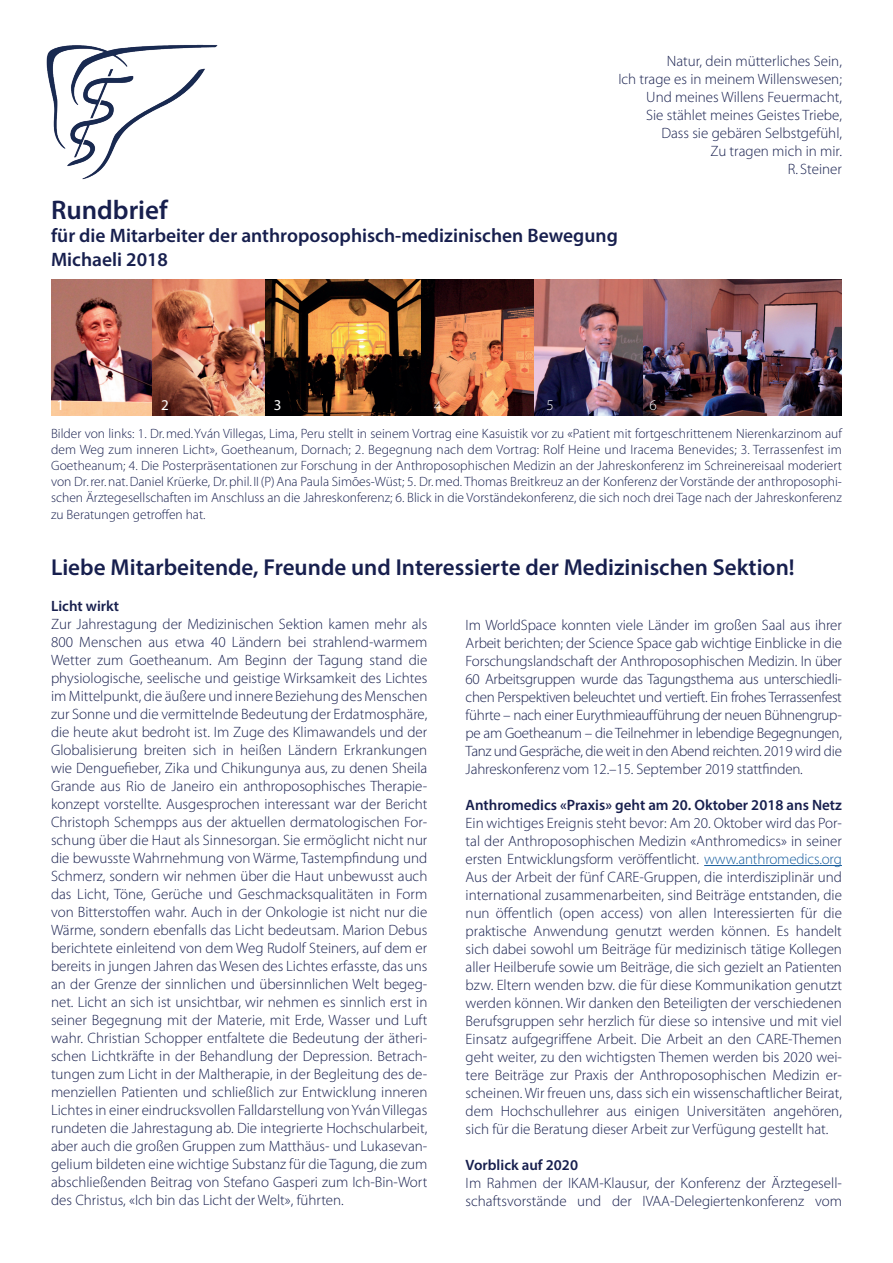
<style>
.page{position:relative;width:893px;height:1263px;background:#fff}
.page>*{position:absolute;margin:0;border:0;box-sizing:border-box;transform-origin:0 0}
.t1{font:600 27px "Myriad Pro";color:#171f4e}
.t2{font:600 23.1px "Myriad Pro";color:#171f4e}
.t3{font:600 19.5px/23.4px "Myriad Pro";color:#171f4e}
.t4{font:300 15px/18px "Myriad Pro";color:#171f4e;text-align:justify}
.t5{font:600 15px "Myriad Pro";color:#171f4e}
.t6{font:15px "Myriad Pro";color:#fff}
.t7{font:300 15px "Myriad Pro";color:#fff}
.t8{font:300 13.5px/16.2px "Myriad Pro";color:#171f4e;text-align:justify}
.s1{color:#175d9e}
</style>
<div class="page">
<img style="left:51px;top:280px;width:370px;height:136px">
<img style="left:538px;top:280px;width:304px;height:136px">
<img style="left:421px;top:280px;width:117px;height:136px">
<img style="left:46px;top:44px;width:172px;height:136px">
<hr style="left:704px;top:865px;width:138px;height:1px;background:#175d9e">
<p class="t4" style="left:618px;top:52px;width:225px;text-align:right">Natur, dein mütterliches Sein,<br>Ich trage es in meinem Willenswesen;<br>Und meines Willens Feuermacht,<br>Sie stählet meines Geistes Triebe,<br>Dass sie gebären Selbstgefühl,<br>Zu tragen mich in mir.<br>R. Steiner</p>
<h1 class="t1" style="left:51px;top:193px;width:118px">Rundbrief</h1>
<h3 class="t3" style="left:51px;top:224px;width:568px">für die Mitarbeiter der anthroposophisch-medizinischen Bewegung<br>Michaeli 2018</h3>
<p class="t6" style="left:56px;top:396px;width:9px">1</p>
<p class="t6" style="left:161px;top:395px;width:9px">2</p>
<p class="t6" style="left:274px;top:395px;width:9px">3</p>
<p class="t7" style="left:434px;top:397px;width:9px">4</p>
<p class="t7" style="left:546px;top:396px;width:9px">5</p>
<p class="t7" style="left:649px;top:396px;width:9px">6</p>
<p class="t8" style="left:51px;top:425px;width:792px">Bilder von links: 1. Dr.med.Yván Villegas, Lima, Peru stellt in seinem Vortrag eine Kasuistik vor zu «Patient mit fortgeschrittenem Nierenkarzinom auf dem Weg zum inneren Licht», Goetheanum, Dornach; 2. Begegnung nach dem Vortrag: Rolf Heine und Iracema Benevides; 3. Terrassenfest im Goetheanum; 4. Die Posterpräsentationen zur Forschung in der Anthroposophischen Medizin an der Jahreskonferenz im Schreinereisaal moderiert von Dr.rer.nat.Daniel Krüerke, Dr.phil. II(P)Ana Paula Simões-Wüst; 5. Dr.med. Thomas Breitkreuz an der Konferenz der Vorstände der anthroposophi&shy;schen Ärztegesellschaften im Anschluss an die Jahreskonferenz; 6. Blick in die Vorständekonferenz, die sich noch drei Tage nach der Jahreskonferenz zu Beratungen getroffen hat.</p>
<h2 class="t2" style="left:51px;top:552px;width:745px">Liebe Mitarbeitende, Freunde und Interessierte der Medizinischen Sektion!</h2>
<p class="t5" style="left:51px;top:596px;width:70px">Licht wirkt</p>
<p class="t4" style="left:51px;top:615px;width:378px">Zur Jahrestagung der Medizinischen Sektion kamen mehr als 800 Menschen aus etwa 40 Ländern bei strahlend-warmem Wetter zum Goetheanum. Am Beginn der Tagung stand die physiologische, seelische und geistige Wirksamkeit des Lichtes im Mittelpunkt, die äußere und innere Beziehung des Menschen zur Sonne und die vermittelnde Bedeutung der Erdatmosphäre, die heute akut bedroht ist. Im Zuge des Klimawandels und der Globalisierung breiten sich in heißen Ländern Erkrankungen wie Denguefieber, Zika und Chikungunya aus, zu denen Sheila Grande aus Rio de Janeiro ein anthroposophisches Therapie&shy;konzept vorstellte. Ausgesprochen interessant war der Bericht Christoph Schempps aus der aktuellen dermatologischen For&shy;schung über die Haut als Sinnesorgan. Sie ermöglicht nicht nur die bewusste Wahrnehmung von Wärme, Tastempfindung und Schmerz, sondern wir nehmen über die Haut unbewusst auch das Licht, Töne, Gerüche und Geschmacksqualitäten in Form von Bitterstoffen wahr. Auch in der Onkologie ist nicht nur die Wärme, sondern ebenfalls das Licht bedeutsam. Marion Debus berichtete einleitend von dem Weg Rudolf Steiners, auf dem er bereits in jungen Jahren das Wesen des Lichtes erfasste, das uns an der Grenze der sinnlichen und übersinnlichen Welt begeg&shy;net. Licht an sich ist unsichtbar, wir nehmen es sinnlich erst in seiner Begegnung mit der Materie, mit Erde, Wasser und Luft wahr. Christian Schopper entfaltete die Bedeutung der ätheri&shy;schen Lichtkräfte in der Behandlung der Depression. Betrach&shy;tungen zum Licht in der Maltherapie, in der Begleitung des de&shy;menziellen Patienten und schließlich zur Entwicklung inneren Lichtes in einer eindrucksvollen Falldarstellung von Yván Villegas rundeten die Jahrestagung ab. Die integrierte Hochschularbeit, aber auch die großen Gruppen zum Matthäus- und Lukasevan&shy;gelium bildeten eine wichtige Substanz für die Tagung, die zum abschließenden Beitrag von Stefano Gasperi zum Ich-Bin-Wort des Christus, «Ich bin das Licht der Welt», führten.</p>
<p class="t4" style="left:466px;top:616px;width:378px">Im WorldSpace konnten viele Länder im großen Saal aus ihrer Arbeit berichten; der Science Space gab wichtige Einblicke in die Forschungslandschaft der Anthroposophischen Medizin. In über 60 Arbeitsgruppen wurde das Tagungsthema aus unterschiedli&shy;chen Perspektiven beleuchtet und vertieft. Ein frohes Terrassenfest führte – nach einer Eurythmieaufführung der neuen Bühnengrup&shy;pe am Goetheanum – die Teilnehmer in lebendige Begegnungen, Tanz und Gespräche, die weit in den Abend reichten. 2019 wird die Jahreskonferenz vom 12.–15. September 2019 stattfinden.</p>
<p class="t5" style="left:466px;top:795px;width:378px">Anthromedics «Praxis» geht am 20. Oktober 2018 ans Netz</p>
<p class="t4" style="left:466px;top:814px;width:378px">Ein wichtiges Ereignis steht bevor: Am 20. Oktober wird das Por&shy;tal der Anthroposophischen Medizin «Anthromedics» in seiner ersten Entwicklungsform veröffentlicht. <span class="s1">www.anthromedics.org </span>Aus der Arbeit der fünf CARE-Gruppen, die interdisziplinär und international zusammenarbeiten, sind Beiträge entstanden, die nun öffentlich (open access) von allen Interessierten für die praktische Anwendung genutzt werden können. Es handelt sich dabei sowohl um Beiträge für medizinisch tätige Kollegen aller Heilberufe sowie um Beiträge, die sich gezielt an Patienten bzw. Eltern wenden bzw. die für diese Kommunikation genutzt werden können. Wir danken den Beteiligten der verschiedenen Berufsgruppen sehr herzlich für diese so intensive und mit viel Einsatz aufgegriffene Arbeit. Die Arbeit an den CARE-Themen geht weiter, zu den wichtigsten Themen werden bis 2020 wei&shy;tere Beiträge zur Praxis der Anthroposophischen Medizin er&shy;scheinen. Wir freuen uns, dass sich ein wissenschaftlicher Beirat, dem Hochschullehrer aus einigen Universitäten angehören, sich für die Beratung dieser Arbeit zur Verfügung gestellt hat.</p>
<p class="t5" style="left:466px;top:1155px;width:114px">Vorblick auf 2020</p>
<p class="t4" style="left:466px;top:1174px;width:378px">Im Rahmen der IKAM-Klausur, der Konferenz der Ärztegesell&shy;schaftsvorstände und der IVAA-Delegiertenkonferenz vom</p>
</div>
